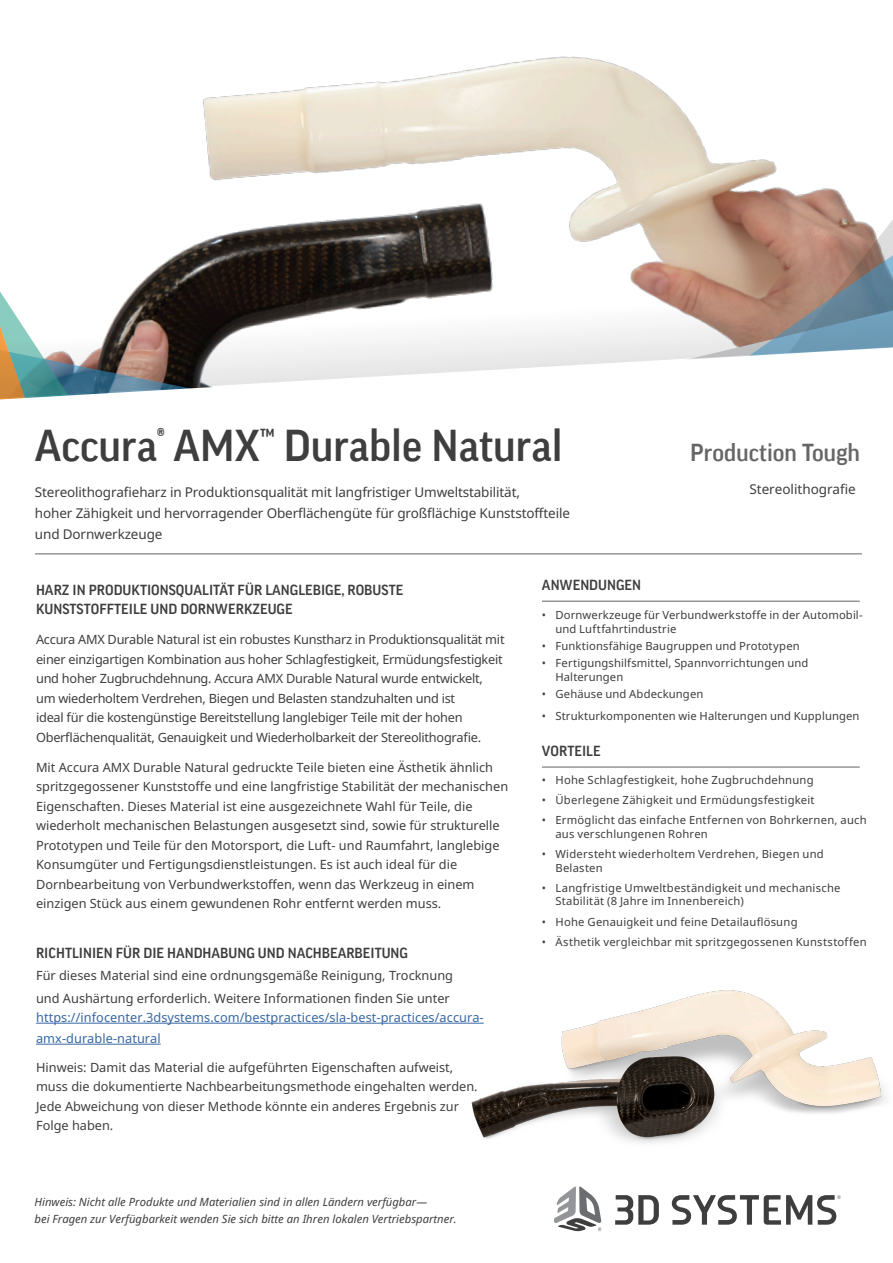
<style>
.page{position:relative;width:893px;height:1263px;background:#fff}
.page>*{position:absolute;margin:0;border:0;box-sizing:border-box;transform-origin:0 0}
.t1{font:500 43.5px "FF Good Pro";color:#3e3e3f}
.t2{font:500 24px "FF Good Pro";color:#666}
.t3{font:500 14.25px/19.5px "FF Good Pro";color:#3e3e3f}
.t4{font:13.5px/21px "Noto Sans";letter-spacing:-.01em;color:#3e3e3f}
.t5{font:12.75px/19.5px "Noto Sans";color:#3e3e3f}
.t6{font:12.75px/19.5px "Noto Sans";letter-spacing:-.02em;color:#3e3e3f}
.t7{font:12.75px/21px "Noto Sans";letter-spacing:.005em;color:#3667a4}
.t8{font:11.25px/13.5px "Noto Sans";letter-spacing:.02em;color:#3e3e3f}
.t9{font:italic 11.25px/16.5px "Noto Sans";color:#3e3e3f}
</style>
<div class="page">
<img style="left:182px;top:56px;width:660px;height:210px">
<svg style="left:160px;top:251px;width:49px;height:15px"></svg>
<svg style="left:680px;top:196px;width:213px;height:70px;background:#bd9887"></svg>
<hr style="left:35px;top:554px;width:827px;height:1px;background:#636366">
<svg style="left:615px;top:1195px;width:44px;height:30px"></svg>
<svg style="left:672px;top:1195px;width:169px;height:30px"></svg>
<svg style="left:554px;top:1186px;width:47px;height:45px"></svg>
<svg style="left:0;top:266px;width:893px;height:134px"></svg>
<hr style="left:542px;top:601px;width:318px;height:1px;background:#636366">
<hr style="left:36px;top:1023px;width:448px;height:1px;background:#3667a4">
<hr style="left:36px;top:1044px;width:125px;height:1px;background:#3667a4">
<hr style="left:542px;top:767px;width:318px;height:1px;background:#636366">
<img style="left:465px;top:990px;width:421px;height:153px">
<h1 class="t1" style="left:35px;top:421px;width:529px">Accura<sup>®</sup> AMX<sup>™</sup> Durable Natural</h1>
<h2 class="t2" style="left:690px;top:439px;width:171px">Production Tough</h2>
<p class="t4" style="left:35px;top:482px;width:536px">Stereolithografieharz in Produktionsqualität mit langfristiger Umweltstabilität,<br>hoher Zähigkeit und hervorragender Oberflächengüte für großflächige Kunststoffteile und Dornwerkzeuge</p>
<p class="t4" style="left:749px;top:478px;width:108px">Stereolithografie</p>
<p class="t3" style="left:36px;top:580px;width:369px">HARZ IN PRODUKTIONSQUALITÄT FÜR LANGLEBIGE, ROBUSTE<br>KUNSTSTOFFTEILE UND DORNWERKZEUGE</p>
<p class="t6" style="left:36px;top:629px;width:470px">Accura AMX Durable Natural ist ein robustes Kunstharz in Produktionsqualität mit einer einzigartigen Kombination aus hoher Schlagfestigkeit, Ermüdungsfestigkeit und hoher Zugbruchdehnung. Accura AMX Durable Natural wurde entwickelt, um wiederholtem Verdrehen, Biegen und Belasten standzuhalten und ist<br>ideal für die kostengünstige Bereitstellung langlebiger Teile mit der hohen Oberflächenqualität, Genauigkeit und Wiederholbarkeit der Stereolithografie.</p>
<p class="t5" style="left:36px;top:757px;width:474px">Mit Accura AMX Durable Natural gedruckte Teile bieten eine Ästhetik ähnlich spritzgegossener Kunststoffe und eine langfristige Stabilität der mechanischen Eigenschaften. Dieses Material ist eine ausgezeichnete Wahl für Teile, die wiederholt mechanischen Belastungen ausgesetzt sind, sowie für strukturelle Prototypen und Teile für den Motorsport, die Luft- und Raumfahrt, langlebige Konsumgüter und Fertigungsdienstleistungen. Es ist auch ideal für die Dornbearbeitung von Verbundwerkstoffen, wenn das Werkzeug in einem einzigen Stück aus einem gewundenen Rohr entfernt werden muss.</p>
<p class="t3" style="left:36px;top:943px;width:374px">RICHTLINIEN FÜR DIE HANDHABUNG UND NACHBEARBEITUNG</p>
<p class="t5" style="left:36px;top:964px;width:418px;line-height:22.5px">Für dieses Material sind eine ordnungsgemäße Reinigung, Trocknung und Aushärtung erforderlich. Weitere Informationen finden Sie unter</p>
<p class="t7" style="left:36px;top:1007px;width:449px">https://infocenter.3dsystems.com/bestpractices/sla-best-practices/accura&shy;amx-durable-natural</p>
<p class="t5" style="left:36px;top:1057px;width:443px">Hinweis: Damit das Material die aufgeführten Eigenschaften aufweist, muss die dokumentierte Nachbearbeitungsmethode eingehalten werden.<br>Jede Abweichung von dieser Methode könnte ein anderes Ergebnis zur Folge haben.</p>
<p class="t9" style="left:35px;top:1193px;width:424px">Hinweis: Nicht alle Produkte und Materialien sind in allen Ländern verfügbar—<br>bei Fragen zur Verfügbarkeit wenden Sie sich bitte an Ihren lokalen Vertriebspartner.</p>
<p class="t3" style="left:542px;top:575px;width:101px">ANWENDUNGEN</p>
<p class="t8" style="left:555px;top:608px;width:309px;text-indent:-14px">• Dornwerkzeuge für Verbundwerkstoffe in der Automobil&shy;und Luftfahrtindustrie</p>
<p class="t8" style="left:542px;top:639px;width:259px">• Funktionsfähige Baugruppen und Prototypen</p>
<p class="t8" style="left:555px;top:656px;width:255px;text-indent:-14px">• Fertigungshilfsmittel, Spannvorrichtungen und<br>Halterungen</p>
<p class="t8" style="left:542px;top:687px;width:163px">• Gehäuse und Abdeckungen</p>
<p class="t8" style="left:542px;top:709px;width:319px">• Strukturkomponenten wie Halterungen und Kupplungen</p>
<p class="t3" style="left:542px;top:741px;width:60px">VORTEILE</p>
<p class="t8" style="left:542px;top:773px;width:273px">• Hohe Schlagfestigkeit, hohe Zugbruchdehnung</p>
<p class="t8" style="left:542px;top:793px;width:274px">• Überlegene Zähigkeit und Ermüdungsfestigkeit</p>
<p class="t8" style="left:555px;top:813px;width:313px;text-indent:-14px">• Ermöglicht das einfache Entfernen von Bohrkernen, auch aus verschlungenen Rohren</p>
<p class="t8" style="left:555px;top:847px;width:270px;text-indent:-14px">• Widersteht wiederholtem Verdrehen, Biegen und<br>Belasten</p>
<p class="t8" style="left:555px;top:881px;width:287px;text-indent:-14px">• Langfristige Umweltbeständigkeit und mechanische<br>Stabilität (8 Jahre im Innenbereich)</p>
<p class="t8" style="left:542px;top:914px;width:257px">• Hohe Genauigkeit und feine Detailauflösung</p>
<p class="t8" style="left:542px;top:935px;width:326px">• Ästhetik vergleichbar mit spritzgegossenen Kunststoffen</p>
</div>
